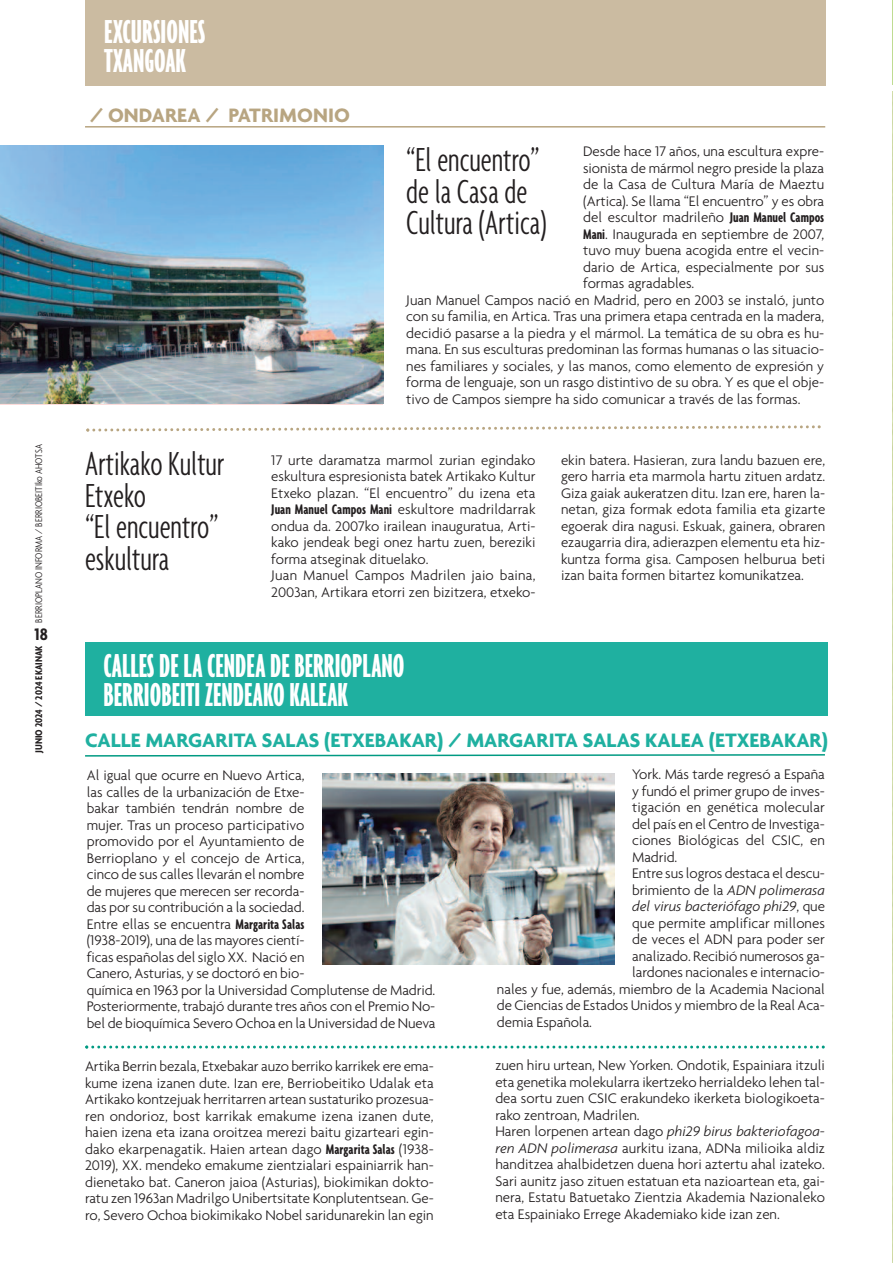
<style>
.page{position:relative;width:893px;height:1263px;background:#fff}
.page>*{position:absolute;margin:0;border:0;box-sizing:border-box;transform-origin:0 0}
.t1{font:300 extra-condensed 36px/31.5px "Agenda";color:#231f20}
.t2{font:700 ultra-condensed 36px/28.5px "Agenda";color:#fff}
.t3{font:700 21px "Agenda";color:#1fb0a0}
.t4{font:700 21px "Agenda";color:#b8a581}
.t5{font:700 condensed 18px "Agenda";color:#231f20}
.t6{font:300 15px/16.5px "Agenda";color:#231f20}
.t7{font:italic 300 15px "Agenda";letter-spacing:-.005em;color:#231f20}
.t8{font:300 condensed 10.5px "Agenda";color:#231f20}
.t9{font:700 condensed 10.5px "Agenda";color:#231f20}
.s1{font-weight:700;font-stretch:extra-condensed}
.s2{font-style:italic}
.s3{font-style:normal}
</style>
<div class="page">
<hr style="left:85px;top:126px;width:740px;height:2px;background:#b8a581">
<hr style="left:892px;top:0;width:1px;height:85px;background:#bfdc92">
<div style="left:85px;top:0;width:740px;height:85px;background:#cbbba1"></div>
<img style="left:892px;top:91px;width:1px;height:1172px">
<svg style="left:85px;top:754px;width:740px;height:3px"></svg>
<svg style="left:85px;top:1045px;width:740px;height:3px"></svg>
<svg style="left:86px;top:425px;width:735px;height:7px"></svg>
<div style="left:85px;top:642px;width:743px;height:73px;background:#1fb0a0"></div>
<img style="left:0;top:145px;width:383px;height:259px">
<img style="left:322px;top:773px;width:292px;height:191px">
<p class="t8" style="left:33px;top:623px;width:180px;rotate:-90deg">BERRIOPLANO INFORMA / BERRIOBEITIko AHOTSA</p>
<p class="t5" style="left:35px;top:623px;width:15px">18</p>
<p class="t9" style="left:33px;top:753px;width:109px;rotate:-90deg">JUNIO 2024 / 2024 EKAINAK</p>
<h1 class="t2" style="left:104px;top:16px;width:102px">EXCURSIONES<br>TXANGOAK</h1>
<h2 class="t4" style="left:90px;top:102px;width:262px">/ ONDAREA / PATRIMONIO</h2>
<p class="t6" style="left:583px;top:143px;width:243px">Desde hace 17 años, una escultura expre-</p>
<p class="t6" style="left:583px;top:159px;width:243px">sionista de mármol negro preside la plaza</p>
<p class="t6" style="left:583px;top:176px;width:243px">de la Casa de Cultura María de Maeztu</p>
<p class="t6" style="left:583px;top:192px;width:243px">(Artica). Se llama “El encuentro” y es obra</p>
<p class="t6" style="left:583px;top:209px;width:243px">del escultor madrileño <span class="s1">Juan Manuel Campos</span></p>
<p class="t6" style="left:583px;top:225px;width:243px"><span class="s1">Mani</span>. Inaugurada en septiembre de 2007,</p>
<p class="t6" style="left:583px;top:242px;width:243px">tuvo muy buena acogida entre el vecin-</p>
<p class="t6" style="left:583px;top:258px;width:243px">dario de Artica, especialmente por sus</p>
<p class="t6" style="left:583px;top:275px;width:113px">formas agradables.</p>
<p class="t6" style="left:406px;top:291px;width:419px">Juan Manuel Campos nació en Madrid, pero en 2003 se instaló, junto</p>
<p class="t6" style="left:406px;top:308px;width:419px">con su familia, en Artica. Tras una primera etapa centrada en la madera,</p>
<p class="t6" style="left:406px;top:324px;width:419px">decidió pasarse a la piedra y el mármol. La temática de su obra es hu-</p>
<p class="t6" style="left:406px;top:341px;width:419px">mana. En sus esculturas predominan las formas humanas o las situacio-</p>
<p class="t6" style="left:406px;top:357px;width:419px">nes familiares y sociales, y las manos, como elemento de expresión y</p>
<p class="t6" style="left:406px;top:374px;width:419px">forma de lenguaje, son un rasgo distintivo de su obra. Y es que el obje-</p>
<p class="t6" style="left:406px;top:390px;width:396px">tivo de Campos siempre ha sido comunicar a través de las formas.</p>
<h1 class="t1" style="left:406px;top:143px;width:142px">“El encuentro” de la Casa de<br>Cultura (Artica)</h1>
<h1 class="t1" style="left:85px;top:447px;width:141px">Artikako Kultur<br>Etxeko<br>“El encuentro” eskultura</h1>
<p class="t6" style="left:271px;top:451px;width:266px">17 urte daramatza marmol zurian egindako eskultura espresionista batek Artikako Kultur Etxeko plazan. “El encuentro” du izena eta <span class="s1">Juan Manuel Campos Mani</span> eskultore madrildarrak ondua da. 2007ko irailean inauguratua, Arti&shy;kako jendeak begi onez hartu zuen, bereziki forma atseginak dituelako.<br>Juan Manuel Campos Madrilen jaio baina, 2003an, Artikara etorri zen bizitzera, etxeko-</p>
<p class="t6" style="left:561px;top:451px;width:266px;text-align:justify">ekin batera. Hasieran, zura landu bazuen ere, gero harria eta marmola hartu zituen ardatz.<br>Giza gaiak aukeratzen ditu. Izan ere, haren la&shy;netan, giza formak edota familia eta gizarte egoerak dira nagusi. Eskuak, gainera, obraren ezaugarria dira, adierazpen elementu eta hiz&shy;kuntza forma gisa. Camposen helburua beti izan baita formen bitartez komunikatzea.</p>
<h1 class="t2" style="left:104px;top:650px;width:302px">CALLESDE LACENDEADEBERRIOPLANO<br>BERRIOBEITI ZENDEAKOKALEAK</h1>
<h2 class="t3" style="left:85px;top:727px;width:744px">CALLE MARGARITA SALAS (ETXEBAKAR) / MARGARITA SALAS KALEA (ETXEBAKAR)</h2>
<p class="t6" style="left:87px;top:767px;width:350px">Al igual que ocurre en Nuevo Artica,<br>las calles de la urbanización de Etxe-<br>bakar también tendrán nombre de<br>mujer. Tras un proceso participativo<br>promovido por el Ayuntamiento de<br>Berrioplano y el concejo de Artica,<br>cinco de sus calles llevarán el nombre<br>de mujeres que merecen ser recorda-<br>das por su contribución a la sociedad.<br>Entre ellas se encuentra <span class="s1">Margarita Salas<br></span>(1938-2019), una de las mayores cientí-<br>ficas españolas del siglo XX. Nació en<br>Canero, Asturias, y se doctoró en bio-<br>química en 1963 por la Universidad Complutense de Madrid.<br>Posteriormente, trabajó durante tres años con el Premio No&shy;bel de bioquímica Severo Ochoa en la Universidad de Nueva</p>
<p class="t6" style="left:632px;top:766px;width:194px">York. Más tarde regresó a España</p>
<p class="t6" style="left:632px;top:782px;width:194px">y fundó el primer grupo de inves-</p>
<p class="t6" style="left:632px;top:799px;width:194px">tigación en genética molecular</p>
<p class="t6" style="left:632px;top:815px;width:194px">del país en el Centro de Investiga-</p>
<p class="t6" style="left:632px;top:832px;width:194px">ciones Biológicas del CSIC, en</p>
<p class="t6" style="left:632px;top:848px;width:47px">Madrid.</p>
<p class="t6" style="left:632px;top:865px;width:194px">Entre sus logros destaca el descu-</p>
<p class="t6" style="left:632px;top:881px;width:194px">brimiento de la <span class="s2">ADN polimerasa</span></p>
<p class="t7" style="left:632px;top:897px;width:194px">del virus bacteriófago phi29<span class="s3">, que</span></p>
<p class="t6" style="left:632px;top:914px;width:194px">que permite amplificar millones</p>
<p class="t6" style="left:632px;top:931px;width:194px">de veces el ADN para poder ser</p>
<p class="t6" style="left:632px;top:947px;width:194px">analizado. Recibió numerosos ga-</p>
<p class="t6" style="left:632px;top:964px;width:194px">lardones nacionales e internacio-</p>
<p class="t6" style="left:497px;top:980px;width:329px">nales y fue, además, miembro de la Academia Nacional</p>
<p class="t6" style="left:497px;top:997px;width:329px">de Ciencias de Estados Unidos y miembro de la Real Aca-</p>
<p class="t6" style="left:497px;top:1013px;width:97px">demia Española.</p>
<p class="t6" style="left:85px;top:1058px;width:350px;text-align:justify">Artika Berrin bezala, Etxebakar auzo berriko karrikek ere ema&shy;kume izena izanen dute. Izan ere, Berriobeitiko Udalak eta Artikako kontzejuak herritarren artean sustaturiko prozesua&shy;ren ondorioz, bost karrikak emakume izena izanen dute, haien izena eta izana oroitzea merezi baitu gizarteari egin&shy;dako ekarpenagatik. Haien artean dago <span class="s1">Margarita Salas</span> (1938- 2019), XX. mendeko emakume zientzialari espainiarrik han&shy;dienetako bat. Caneron jaioa (Asturias), biokimikan dokto&shy;ratu zen 1963an Madrilgo Unibertsitate Konplutentsean. Ge&shy;ro, Severo Ochoa biokimikako Nobel saridunarekin lan egin</p>
<p class="t6" style="left:495px;top:1057px;width:331px">zuen hiru urtean, New Yorken. Ondotik, Espainiara itzuli eta genetika molekularra ikertzeko herrialdeko lehen tal&shy;dea sortu zuen CSIC erakundeko ikerketa biologikoeta&shy;rako zentroan, Madrilen.<br>Haren lorpenen artean dago <span class="s2">phi29 birus bakteriofagoa&shy;ren ADN polimerasa</span> aurkitu izana, ADNa milioika aldiz handitzea ahalbidetzen duena hori aztertu ahal izateko.<br>Sari aunitz jaso zituen estatuan eta nazioartean eta, gai&shy;nera, Estatu Batuetako Zientzia Akademia Nazionaleko eta Espainiako Errege Akademiako kide izan zen.</p>
</div>
